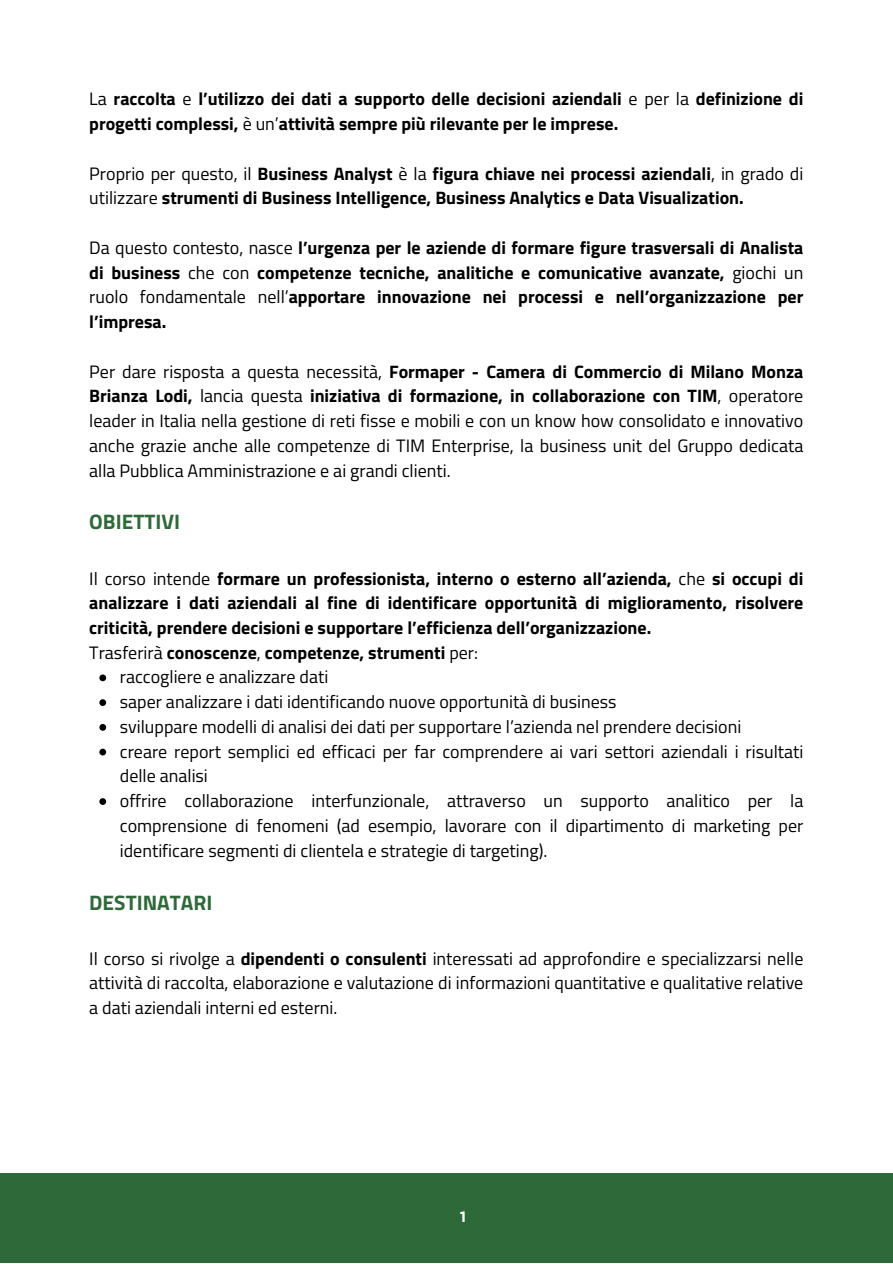
<style>
.page{position:relative;width:893px;height:1264px;background:#fff}
.page>*{position:absolute;margin:0;border:0;box-sizing:border-box;transform-origin:0 0}
.t1{font:700 21px "Titillium Web";color:#2d6939}
.t2{font:18px/24.8px "Titillium Web";color:#000;text-align:justify}
.t3{font:700 18px/24.8px "Titillium Web";color:#000}
.t4{font:700 15px "Gotham";color:#fff}
.s1{font-weight:400}
.s2{font-weight:700}
</style>
<div class="page">
<div style="left:0;top:1173px;width:892px;height:89px;background:#2d6939"></div>
<svg style="left:99px;top:674px;width:7px;height:7px"></svg>
<svg style="left:99px;top:699px;width:7px;height:7px"></svg>
<svg style="left:99px;top:724px;width:7px;height:6px"></svg>
<svg style="left:99px;top:748px;width:7px;height:7px"></svg>
<svg style="left:99px;top:798px;width:7px;height:7px"></svg>
<p class="t3" style="left:89px;top:86px;width:715px"><span class="s1">La</span> raccolta <span class="s1">e</span> l’utilizzo dei dati a supporto delle decisioni aziendali <span class="s1">e per la</span> definizione di progetti complessi, <span class="s1">è un’</span>attività sempre più rilevante per le imprese.</p>
<p class="t3" style="left:89px;top:161px;width:715px"><span class="s1">Proprio per questo, il</span> Business Analyst <span class="s1">è la</span> figura chiave nei processi aziendali<span class="s1">, in grado di utilizzare</span> strumenti di Business Intelligence, Business Analytics e Data Visualization.</p>
<p class="t3" style="left:89px;top:235px;width:715px;text-align:justify"><span class="s1">Da questo contesto, nasce</span> l’urgenza per le aziende di formare figure trasversali di Analista di business <span class="s1">che con</span> competenze tecniche, analitiche e comunicative avanzate, <span class="s1">giochi un ruolo fondamentale nell’</span>apportare innovazione nei processi e nell’organizzazione per l’impresa.</p>
<p class="t2" style="left:89px;top:358px;width:715px">Per dare risposta a questa necessità, <span class="s2">Formaper - Camera di Commercio di Milano Monza Brianza Lodi,</span> lancia questa <span class="s2">iniziativa di formazione, in collaborazione con TIM</span>, operatore leader in Italia nella gestione di reti fisse e mobili e con un know how consolidato e innovativo anche grazie anche alle competenze di TIM Enterprise, la business unit del Gruppo dedicata alla Pubblica Amministrazione e ai grandi clienti.</p>
<p class="t1" style="left:89px;top:505px;width:92px">OBIETTIVI</p>
<p class="t3" style="left:89px;top:565px;width:715px;text-align:justify"><span class="s1">Il corso intende</span> formare un professionista, interno o esterno all’azienda, <span class="s1">che</span> si occupi di analizzare i dati aziendali al fine di identificare opportunità di miglioramento, risolvere criticità, prendere decisioni e supportare l’efficienza dell’organizzazione.</p>
<p class="t3" style="left:89px;top:639px;width:390px"><span class="s1">Trasferirà</span> conoscenze<span class="s1">,</span> competenze, strumenti <span class="s1">per:</span></p>
<p class="t2" style="left:120px;top:664px;width:210px">raccogliere e analizzare dati</p>
<p class="t2" style="left:120px;top:689px;width:498px">saper analizzare i dati identificando nuove opportunità di business</p>
<p class="t2" style="left:120px;top:714px;width:623px">sviluppare modelli di analisi dei dati per supportare l’azienda nel prendere decisioni</p>
<p class="t2" style="left:120px;top:738px;width:685px">creare report semplici ed efficaci per far comprendere ai vari settori aziendali i risultati delle analisi</p>
<p class="t2" style="left:120px;top:788px;width:685px">offrire collaborazione interfunzionale, attraverso un supporto analitico per la comprensione di fenomeni (ad esempio, lavorare con il dipartimento di marketing per identificare segmenti di clientela e strategie di targeting).</p>
<p class="t1" style="left:89px;top:885px;width:125px">DESTINATARI</p>
<p class="t2" style="left:89px;top:945px;width:715px">Il corso si rivolge a <span class="s2">dipendenti o consulenti</span> interessati ad approfondire e specializzarsi nelle attività di raccolta, elaborazione e valutazione di informazioni quantitative e qualitative relative a dati aziendali interni ed esterni.</p>
<p class="t4" style="left:460px;top:1207px;width:8px">1</p>
</div>
